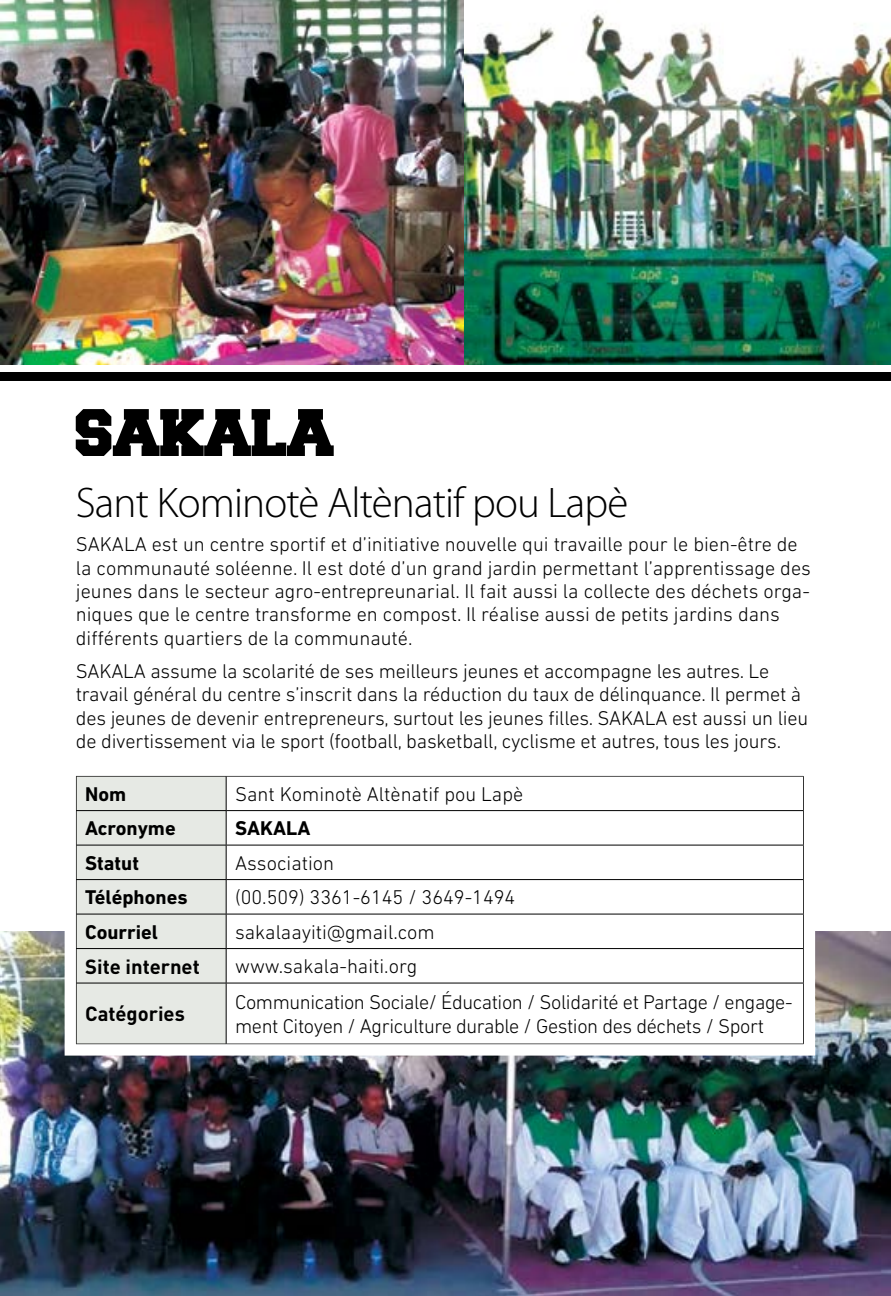
<style>
.page{position:relative;width:891px;height:1296px;background:#fff}
.page>*{position:absolute;margin:0;border:0;box-sizing:border-box;transform-origin:0 0}
.t1{font:56.25px "Freshman";letter-spacing:-.03em;color:#000}
.t2{font:300 42.98px "Myriad Pro";letter-spacing:-.02em;color:#000}
.t3{font:300 20.25px/23.2px "DIN Next LT Pro";letter-spacing:-.01em;color:#000}
.t4{font:700 20.25px "DIN Next LT Pro";color:#000}
.t5{font:700 20.25px "DINOT";color:#000}
</style>
<div class="page">
<img style="left:0;top:932px;width:891px;height:364px">
<div style="left:0;top:372px;width:891px;height:9px;background:#000"></div>
<div style="left:77px;top:777px;width:149px;height:267px;background:#e6e9e4"></div>
<svg style="left:227px;top:811px;width:576px;height:233px"></svg>
<hr style="left:226px;top:810px;width:578px;height:1px;background:#000">
<hr style="left:226px;top:845px;width:578px;height:1px;background:#000">
<hr style="left:226px;top:879px;width:578px;height:1px;background:#000">
<hr style="left:226px;top:914px;width:578px;height:1px;background:#000">
<hr style="left:226px;top:948px;width:578px;height:1px;background:#000">
<hr style="left:226px;top:983px;width:578px;height:1px;background:#000">
<hr style="left:226px;top:776px;width:1px;height:34px;background:#000">
<hr style="left:76px;top:810px;width:150px;height:1px;background:#000">
<hr style="left:226px;top:811px;width:1px;height:34px;background:#000">
<hr style="left:76px;top:845px;width:150px;height:1px;background:#000">
<hr style="left:226px;top:845px;width:1px;height:34px;background:#000">
<hr style="left:76px;top:879px;width:150px;height:1px;background:#000">
<hr style="left:226px;top:880px;width:1px;height:34px;background:#000">
<hr style="left:76px;top:914px;width:150px;height:1px;background:#000">
<hr style="left:226px;top:914px;width:1px;height:34px;background:#000">
<hr style="left:76px;top:948px;width:150px;height:1px;background:#000">
<hr style="left:226px;top:949px;width:1px;height:34px;background:#000">
<hr style="left:226px;top:983px;width:1px;height:61px;background:#000">
<hr style="left:76px;top:983px;width:150px;height:1px;background:#000">
<div style="left:65px;top:765px;width:750px;height:291px;border:11px solid #fff"></div>
<img style="left:0;top:0;width:891px;height:364px">
<h1 class="t1" style="left:76px;top:408px;width:262px">SAKALA</h1>
<h2 class="t2" style="left:76px;top:479px;width:554px">Sant Kominotè Altènatif pou Lapè</h2>
<p class="t3" style="left:76px;top:533px;width:737px">SAKALA est un centre sportif et d’initiative nouvelle qui travaille pour le bien-être de la communauté soléenne. Il est doté d’un grand jardin permettant l’apprentissage des jeunes dans le secteur agro-entrepreunarial. Il fait aussi la collecte des déchets orga&shy;niques que le centre transforme en compost. Il réalise aussi de petits jardins dans différents quartiers de la communauté.</p>
<p class="t3" style="left:76px;top:659px;width:734px">SAKALA assume la scolarité de ses meilleurs jeunes et accompagne les autres. Le travail général du centre s’inscrit dans la réduction du taux de délinquance. Il permet à des jeunes de devenir entrepreneurs, surtout les jeunes filles. SAKALA est aussi un lieu de divertissement via le sport (football, basketball, cyclisme et autres, tous les jours.</p>
<p class="t4" style="left:85px;top:782px;width:43px">Nom</p>
<p class="t3" style="left:235px;top:782px;width:290px">Sant Kominotè Altènatif pou Lapè</p>
<p class="t4" style="left:85px;top:817px;width:92px">Acronyme</p>
<p class="t4" style="left:235px;top:817px;width:77px">SAKALA</p>
<p class="t4" style="left:85px;top:851px;width:55px">Statut</p>
<p class="t3" style="left:235px;top:851px;width:100px">Association</p>
<p class="t4" style="left:85px;top:886px;width:104px">Téléphones</p>
<p class="t3" style="left:235px;top:886px;width:282px">(00.509) 3361-6145 / 3649-1494</p>
<p class="t4" style="left:85px;top:920px;width:74px">Courriel</p>
<p class="t3" style="left:235px;top:920px;width:201px">sakalaayiti@gmail.com</p>
<p class="t5" style="left:85px;top:953px;width:116px">Site internet</p>
<p class="t3" style="left:235px;top:955px;width:184px">www.sakala-haiti.org</p>
<p class="t5" style="left:85px;top:1001px;width:101px">Catégories</p>
<p class="t3" style="left:235px;top:991px;width:559px">Communication Sociale/ Éducation / Solidarité et Partage / engage&shy;ment Citoyen / Agriculture durable / Gestion des déchets / Sport</p>
</div>
